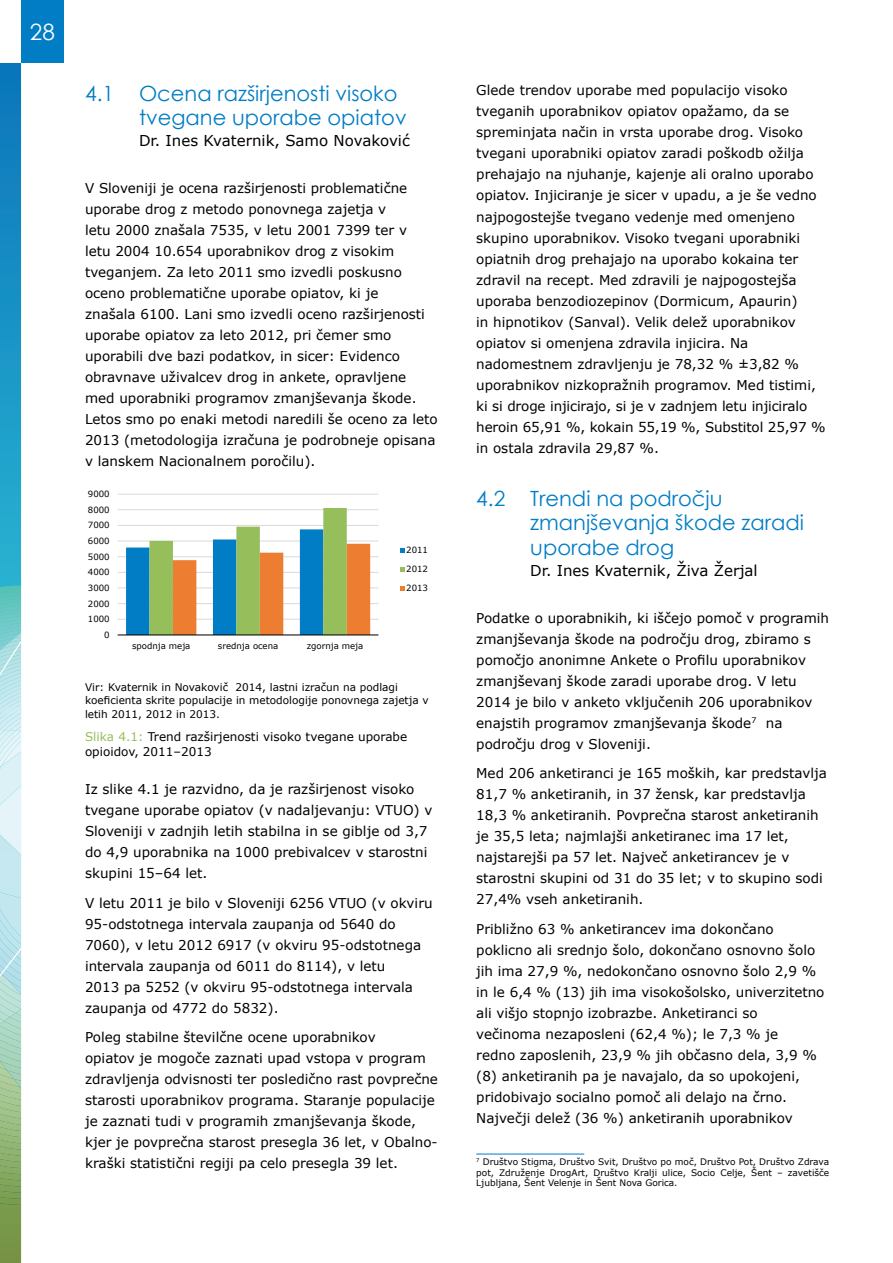
<style>
.page{position:relative;width:893px;height:1263px;background:#fff}
.page>*{position:absolute;margin:0;border:0;box-sizing:border-box;transform-origin:0 0}
.t1{font:22.5px "Century Gothic";color:#fff}
.t2{font:21px/24.2px "Century Gothic";color:#007dc5}
.t3{font:15px "MS Reference Sans Serif";color:#000}
.t4{font:13.5px/21px "MS Reference Sans Serif";color:#000}
.t5{font:12px/15px "MS Reference Sans Serif";color:#000}
.t6{font:10.5px/13.5px "MS Reference Sans Serif";color:#000}
.t7{font:9px/10.8px "MS Reference Sans Serif";color:#000;text-align:justify}
.t8{font:8.55px "MS Reference Sans Serif";letter-spacing:.005em;color:#000}
.s1{color:#96be5a}
</style>
<div class="page">
<div style="left:21px;top:0;width:43px;height:63px;background:#007dc5"></div>
<svg style="left:0;top:14px;width:22px;height:1249px"></svg>
<div style="left:0;top:0;width:21px;height:63px;background:#fff"></div>
<hr style="left:476px;top:1154px;width:108px;height:1px;background:#007dc5">
<hr style="left:118px;top:619px;width:260px;height:1px;background:#d9d9d9">
<hr style="left:118px;top:603px;width:260px;height:1px;background:#d9d9d9">
<hr style="left:118px;top:587px;width:260px;height:1px;background:#d9d9d9">
<hr style="left:118px;top:572px;width:260px;height:1px;background:#d9d9d9">
<hr style="left:118px;top:556px;width:260px;height:1px;background:#d9d9d9">
<hr style="left:118px;top:541px;width:260px;height:1px;background:#d9d9d9">
<hr style="left:118px;top:525px;width:260px;height:1px;background:#d9d9d9">
<hr style="left:118px;top:509px;width:260px;height:1px;background:#d9d9d9">
<hr style="left:118px;top:494px;width:260px;height:1px;background:#d9d9d9">
<svg style="left:126px;top:508px;width:244px;height:126px"></svg>
<hr style="left:118px;top:634px;width:260px;height:1px;background:#000">
<svg style="left:400px;top:548px;width:4px;height:5px"></svg>
<svg style="left:400px;top:567px;width:4px;height:5px"></svg>
<svg style="left:400px;top:586px;width:4px;height:4px"></svg>
<h1 class="t1" style="left:30px;top:16px;width:26px">28</h1>
<h2 class="t2" style="left:139px;top:81px;width:269px;text-indent:-54px">4.1 Ocena razširjenosti visoko tvegane uporabe opiatov</h2>
<p class="t3" style="left:139px;top:131px;width:272px">Dr. Ines Kvaternik, Samo Novaković</p>
<p class="t4" style="left:85px;top:177px;width:354px">V Sloveniji je ocena razširjenosti problematične uporabe drog z metodo ponovnega zajetja v<br>letu 2000 znašala 7535, v letu 2001 7399 ter v<br>letu 2004 10.654 uporabnikov drog z visokim tveganjem. Za leto 2011 smo izvedli poskusno oceno problematične uporabe opiatov, ki je<br>znašala 6100. Lani smo izvedli oceno razširjenosti uporabe opiatov za leto 2012, pri čemer smo uporabili dve bazi podatkov, in sicer: Evidenco obravnave uživalcev drog in ankete, opravljene med uporabniki programov zmanjševanja škode.<br>Letos smo po enaki metodi naredili še oceno za leto 2013 (metodologija izračuna je podrobneje opisana v lanskem Nacionalnem poročilu).</p>
<p class="t8" style="left:88px;top:488px;width:23px">9000</p>
<p class="t8" style="left:88px;top:504px;width:23px">8000</p>
<p class="t8" style="left:88px;top:520px;width:23px">7000</p>
<p class="t8" style="left:88px;top:535px;width:23px">6000</p>
<p class="t8" style="left:88px;top:551px;width:23px">5000</p>
<p class="t8" style="left:88px;top:567px;width:23px">4000</p>
<p class="t8" style="left:88px;top:582px;width:23px">3000</p>
<p class="t8" style="left:88px;top:598px;width:23px">2000</p>
<p class="t8" style="left:88px;top:614px;width:23px">1000</p>
<p class="t8" style="left:104px;top:629px;width:7px">0</p>
<p class="t8" style="left:132px;top:641px;width:60px">spodnja meja</p>
<p class="t8" style="left:218px;top:641px;width:62px">srednja ocena</p>
<p class="t8" style="left:307px;top:641px;width:58px">zgornja meja</p>
<p class="t8" style="left:406px;top:545px;width:23px">2011</p>
<p class="t8" style="left:406px;top:564px;width:23px">2012</p>
<p class="t8" style="left:406px;top:582px;width:23px">2013</p>
<p class="t6" style="left:85px;top:680px;width:345px">Vir: Kvaternik in Novakovič 2014, lastni izračun na podlagi koeficienta skrite populacije in metodologije ponovnega zajetja v letih 2011, 2012 in 2013.</p>
<p class="t5" style="left:85px;top:729px;width:324px"><span class="s1">Slika 4.1:</span> Trend razširjenosti visoko tvegane uporabe opioidov, 2011–2013</p>
<p class="t4" style="left:85px;top:778px;width:349px">Iz slike 4.1 je razvidno, da je razširjenost visoko tvegane uporabe opiatov (v nadaljevanju: VTUO) v Sloveniji v zadnjih letih stabilna in se giblje od 3,7 do 4,9 uporabnika na 1000 prebivalcev v starostni skupini 15–64 let.</p>
<p class="t4" style="left:85px;top:892px;width:349px">V letu 2011 je bilo v Sloveniji 6256 VTUO (v okviru 95-odstotnega intervala zaupanja od 5640 do 7060), v letu 2012 6917 (v okviru 95-odstotnega intervala zaupanja od 6011 do 8114), v letu<br>2013 pa 5252 (v okviru 95-odstotnega intervala zaupanja od 4772 do 5832).</p>
<p class="t4" style="left:85px;top:1026px;width:354px">Poleg stabilne številčne ocene uporabnikov<br>opiatov je mogoče zaznati upad vstopa v program zdravljenja odvisnosti ter posledično rast povprečne starosti uporabnikov programa. Staranje populacije je zaznati tudi v programih zmanjševanja škode, kjer je povprečna starost presegla 36 let, v Obalno&shy;kraški statistični regiji pa celo presegla 39 let.</p>
<p class="t4" style="left:476px;top:80px;width:351px">Glede trendov uporabe med populacijo visoko tveganih uporabnikov opiatov opažamo, da se spreminjata način in vrsta uporabe drog. Visoko tvegani uporabniki opiatov zaradi poškodb ožilja prehajajo na njuhanje, kajenje ali oralno uporabo opiatov. Injiciranje je sicer v upadu, a je še vedno najpogostejše tvegano vedenje med omenjeno skupino uporabnikov. Visoko tvegani uporabniki opiatnih drog prehajajo na uporabo kokaina ter zdravil na recept. Med zdravili je najpogostejša uporaba benzodiozepinov (Dormicum, Apaurin)<br>in hipnotikov (Sanval). Velik delež uporabnikov opiatov si omenjena zdravila injicira. Na nadomestnem zdravljenju je 78,32 % ±3,82 % uporabnikov nizkopražnih programov. Med tistimi, ki si droge injicirajo, si je v zadnjem letu injiciralo heroin 65,91 %, kokain 55,19 %, Substitol 25,97 % in ostala zdravila 29,87 %.</p>
<h2 class="t2" style="left:530px;top:486px;width:275px;text-indent:-54px">4.2 Trendi na področju zmanjševanja škode zaradi uporabe drog</h2>
<p class="t3" style="left:530px;top:561px;width:229px">Dr. Ines Kvaternik, Živa Žerjal</p>
<p class="t4" style="left:476px;top:607px;width:354px">Podatke o uporabnikih, ki iščejo pomoč v programih zmanjševanja škode na področju drog, zbiramo s pomočjo anonimne Ankete o Profilu uporabnikov zmanjševanj škode zaradi uporabe drog. V letu 2014 je bilo v anketo vključenih 206 uporabnikov enajstih programov zmanjševanja škode<sup>7</sup> na področju drog v Sloveniji.</p>
<p class="t4" style="left:476px;top:762px;width:352px">Med 206 anketiranci je 165 moških, kar predstavlja 81,7 % anketiranih, in 37 žensk, kar predstavlja 18,3 % anketiranih. Povprečna starost anketiranih je 35,5 leta; najmlajši anketiranec ima 17 let, najstarejši pa 57 let. Največ anketirancev je v starostni skupini od 31 do 35 let; v to skupino sodi 27,4% vseh anketiranih.</p>
<p class="t4" style="left:476px;top:918px;width:350px">Približno 63 % anketirancev ima dokončano poklicno ali srednjo šolo, dokončano osnovno šolo jih ima 27,9 %, nedokončano osnovno šolo 2,9 % in le 6,4 % (13) jih ima visokošolsko, univerzitetno ali višjo stopnjo izobrazbe. Anketiranci so večinoma nezaposleni (62,4 %); le 7,3 % je<br>redno zaposlenih, 23,9 % jih občasno dela, 3,9 % (8) anketiranih pa je navajalo, da so upokojeni, pridobivajo socialno pomoč ali delajo na črno.<br>Največji delež (36 %) anketiranih uporabnikov</p>
<p class="t7" style="left:476px;top:1156px;width:354px"><sup>7</sup> Društvo Stigma, Društvo Svit, Društvo po moč, Društvo Pot, Društvo Zdrava pot, Združenje DrogArt, Društvo Kralji ulice, Socio Celje, Šent – zavetišče Ljubljana, Šent Velenje in Šent Nova Gorica.</p>
</div>
